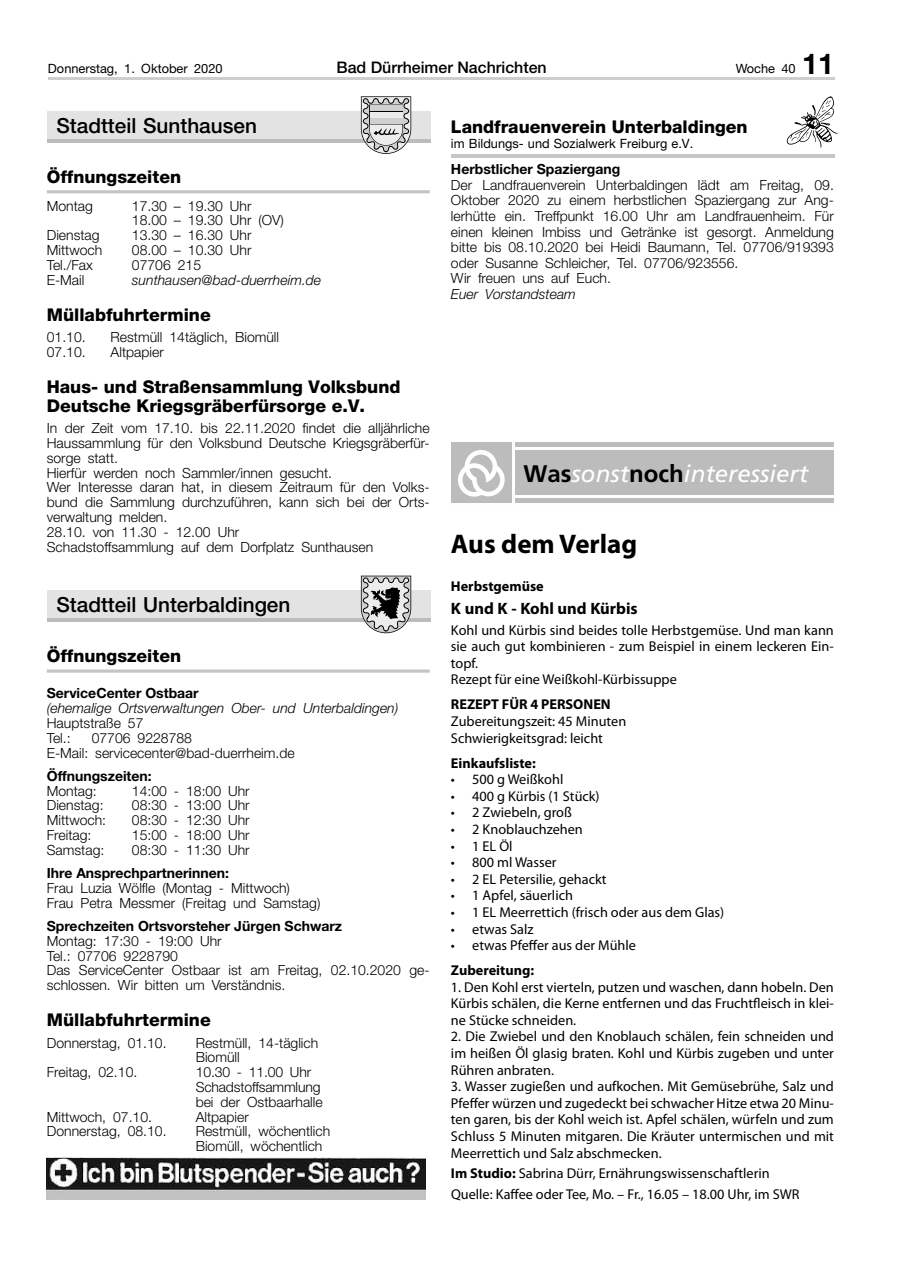
<style>
.page{position:relative;width:902px;height:1280px;background:#fff}
.page>*{position:absolute;margin:0;border:0;box-sizing:border-box;transform-origin:0 0}
.t1{font:700 28.8px "Helvetica Neue";color:#000}
.t2{font:700 27px "Myriad Pro";color:#000}
.t3{font:italic 24px "Frutiger";color:#fff}
.t4{font:500 20.85px "Helvetica Neue";color:#000}
.t5{font:800 17.55px/19.2px "Helvetica Neue";color:#000}
.t6{font:700 16.5px "Myriad Pro";color:#000}
.t7{font:500 15.9px "Helvetica Neue";color:#000}
.t8{font:14.25px/16.6px "Myriad Pro";color:#000}
.t9{font:700 14.25px "Myriad Pro";color:#000}
.t10{font:300 13.95px/14.9px "Helvetica Neue";color:#000}
.t11{font:700 13.95px "Helvetica Neue";color:#000}
.t12{font:italic 300 13.95px "Helvetica Neue";color:#000}
.t13{font:12.75px "Helvetica Neue";color:#000}
.s1{font-weight:700;font-style:normal;color:#000}
.s2{font-weight:700}
</style>
<div class="page">
<hr style="left:48px;top:78px;width:785px;height:2px;background:#cecece">
<hr style="left:47px;top:190px;width:382px;height:3px;background:#c4c4c4">
<svg style="left:47px;top:669px;width:382px;height:4px;background:#d0d0d0"></svg>
<div style="left:47px;top:111px;width:383px;height:32px;background:#e3e3e3"></div>
<hr style="left:47px;top:140px;width:383px;height:3px;background:#bcbcbc">
<svg style="left:361px;top:96px;width:50px;height:58px"></svg>
<div style="left:47px;top:590px;width:383px;height:32px;background:#e3e3e3"></div>
<hr style="left:47px;top:619px;width:383px;height:3px;background:#bcbcbc">
<svg style="left:361px;top:576px;width:50px;height:57px"></svg>
<svg style="left:786px;top:96px;width:51px;height:52px"></svg>
<hr style="left:451px;top:154px;width:383px;height:3px;background:#c6c6c6">
<div style="left:515px;top:451px;width:318px;height:44px;background:#bcbcbc"></div>
<hr style="left:515px;top:499px;width:318px;height:4px;background:#bcbcbc">
<hr style="left:515px;top:443px;width:318px;height:4px;background:#bcbcbc">
<div style="left:451px;top:443px;width:60px;height:60px;background:#bcbcbc"></div>
<svg style="left:458px;top:450px;width:46px;height:47px"></svg>
<img style="left:47px;top:1158px;width:378px;height:42px">
<p class="t13" style="left:48px;top:61px;width:176px">Donnerstag, 1. Oktober 2020</p>
<p class="t7" style="left:336px;top:58px;width:212px">Bad Dürrheimer Nachrichten</p>
<p class="t13" style="left:735px;top:61px;width:61px">Woche 40</p>
<h1 class="t1" style="left:802px;top:46px;width:33px">11</h1>
<h3 class="t4" style="left:56px;top:113px;width:202px">Stadtteil Sunthausen</h3>
<p class="t5" style="left:47px;top:167px;width:136px">Öffnungszeiten</p>
<p class="t10" style="left:47px;top:198px;width:48px">Montag</p>
<p class="t10" style="left:132px;top:198px;width:153px">17.30 – 19.30 Uhr<br>18.00 – 19.30 Uhr (OV)</p>
<p class="t10" style="left:47px;top:227px;width:54px">Dienstag</p>
<p class="t10" style="left:132px;top:227px;width:121px">13.30 – 16.30 Uhr</p>
<p class="t10" style="left:47px;top:242px;width:57px">Mittwoch</p>
<p class="t10" style="left:132px;top:242px;width:121px">08.00 – 10.30 Uhr</p>
<p class="t10" style="left:47px;top:257px;width:48px">Tel./Fax</p>
<p class="t10" style="left:132px;top:257px;width:71px">07706 215</p>
<p class="t10" style="left:47px;top:272px;width:39px">E-Mail</p>
<p class="t12" style="left:132px;top:271px;width:191px">sunthausen@bad-duerrheim.de</p>
<p class="t5" style="left:47px;top:305px;width:165px">Müllabfuhrtermine</p>
<p class="t10" style="left:47px;top:329px;width:40px">01.10.</p>
<p class="t10" style="left:111px;top:329px;width:170px">Restmüll 14täglich, Biomüll</p>
<p class="t10" style="left:47px;top:344px;width:40px">07.10.</p>
<p class="t10" style="left:111px;top:344px;width:55px">Altpapier</p>
<p class="t5" style="left:47px;top:377px;width:355px">Haus- und Straßensammlung Volksbund<br>Deutsche Kriegsgräberfürsorge e.V.</p>
<p class="t10" style="left:47px;top:420px;width:384px">In der Zeit vom 17.10. bis 22.11.2020 findet die alljährliche Haussammlung für den Volksbund Deutsche Kriegsgräberfür&shy;sorge statt.<br>Hierfür werden noch Sammler/innen gesucht.<br>Wer Interesse daran hat, in diesem Zeitraum für den Volks&shy;bund die Sammlung durchzuführen, kann sich bei der Orts&shy;verwaltung melden.<br>28.10. von 11.30 - 12.00 Uhr<br>Schadstoffsammlung auf dem Dorfplatz Sunthausen</p>
<h3 class="t4" style="left:56px;top:593px;width:235px">Stadtteil Unterbaldingen</h3>
<p class="t5" style="left:47px;top:646px;width:136px">Öffnungszeiten</p>
<p class="t11" style="left:47px;top:685px;width:153px">ServiceCenter Ostbaar</p>
<p class="t12" style="left:47px;top:700px;width:353px">(ehemalige Ortsverwaltungen Ober- und Unterbaldingen)</p>
<p class="t10" style="left:47px;top:715px;width:98px">Hauptstraße 57<br>Tel.:</p>
<p class="t10" style="left:47px;top:730px;width:249px;text-indent:45px">07706 9228788<br>E-Mail: servicecenter@bad-duerrheim.de</p>
<p class="t11" style="left:47px;top:767px;width:106px">Öffnungszeiten:</p>
<p class="t10" style="left:47px;top:783px;width:52px">Montag:</p>
<p class="t10" style="left:132px;top:783px;width:119px">14:00 - 18:00 Uhr</p>
<p class="t10" style="left:47px;top:798px;width:58px">Dienstag:</p>
<p class="t10" style="left:132px;top:798px;width:119px">08:30 - 13:00 Uhr</p>
<p class="t10" style="left:47px;top:812px;width:61px">Mittwoch:</p>
<p class="t10" style="left:132px;top:812px;width:119px">08:30 - 12:30 Uhr</p>
<p class="t10" style="left:47px;top:827px;width:46px">Freitag:</p>
<p class="t10" style="left:132px;top:827px;width:119px">15:00 - 18:00 Uhr</p>
<p class="t10" style="left:47px;top:842px;width:59px">Samstag:</p>
<p class="t10" style="left:132px;top:842px;width:119px">08:30 - 11:30 Uhr</p>
<p class="t11" style="left:47px;top:864px;width:184px">Ihre Ansprechpartnerinnen:</p>
<p class="t10" style="left:47px;top:880px;width:275px">Frau Luzia Wölfle (Montag - Mittwoch)<br>Frau Petra Messmer (Freitag und Samstag)</p>
<p class="t11" style="left:47px;top:917px;width:297px">Sprechzeiten Ortsvorsteher Jürgen Schwarz</p>
<p class="t10" style="left:47px;top:933px;width:384px">Montag: 17:30 - 19:00 Uhr<br>Tel.: 07706 9228790<br>Das ServiceCenter Ostbaar ist am Freitag, 02.10.2020 ge&shy;schlossen. Wir bitten um Verständnis.</p>
<p class="t5" style="left:47px;top:1010px;width:165px">Müllabfuhrtermine</p>
<p class="t10" style="left:47px;top:1035px;width:121px">Donnerstag, 01.10.</p>
<p class="t10" style="left:196px;top:1035px;width:124px">Restmüll, 14-täglich<br>Biomüll</p>
<p class="t10" style="left:47px;top:1064px;width:92px">Freitag, 02.10.</p>
<p class="t10" style="left:196px;top:1064px;width:128px">10.30 - 11.00 Uhr<br>Schadstoffsammlung bei der Ostbaarhalle</p>
<p class="t10" style="left:47px;top:1109px;width:107px">Mittwoch, 07.10.</p>
<p class="t10" style="left:196px;top:1109px;width:55px">Altpapier</p>
<p class="t10" style="left:47px;top:1123px;width:121px">Donnerstag, 08.10.</p>
<p class="t10" style="left:196px;top:1123px;width:136px">Restmüll, wöchentlich<br>Biomüll, wöchentlich</p>
<p class="t5" style="left:451px;top:117px;width:298px">Landfrauenverein Unterbaldingen</p>
<p class="t13" style="left:451px;top:135px;width:244px">im Bildungs- und Sozialwerk Freiburg e.V.</p>
<p class="t11" style="left:451px;top:160px;width:171px">Herbstlicher Spaziergang</p>
<p class="t10" style="left:451px;top:177px;width:384px;line-height:15.6px">Der Landfrauenverein Unterbaldingen lädt am Freitag, 09.<br>Oktober 2020 zu einem herbstlichen Spaziergang zur Ang&shy;lerhütte ein. Treffpunkt 16.00 Uhr am Landfrauenheim. Für einen kleinen Imbiss und Getränke ist gesorgt. Anmeldung bitte bis 08.10.2020 bei Heidi Baumann, Tel. 07706/919393 oder Susanne Schleicher, Tel. 07706/923556.<br>Wir freuen uns auf Euch.</p>
<p class="t12" style="left:451px;top:286px;width:126px">Euer Vorstandsteam</p>
<h3 class="t3" style="left:523px;top:459px;width:286px"><span class="s1">Was</span>sonst<span class="s1">noch</span>interessiert</h3>
<h2 class="t2" style="left:451px;top:526px;width:188px">Aus dem Verlag</h2>
<p class="t9" style="left:451px;top:577px;width:94px">Herbstgemüse</p>
<p class="t6" style="left:451px;top:597px;width:188px">K und K - Kohl und Kürbis</p>
<p class="t8" style="left:451px;top:621px;width:384px">Kohl und Kürbis sind beides tolle Herbstgemüse. Und man kann sie auch gut kombinieren - zum Beispiel in einem leckeren Ein&shy;topf.<br>Rezept für eine Weißkohl-Kürbissuppe</p>
<p class="t9" style="left:451px;top:695px;width:161px">REZEPT FÜR 4 PERSONEN</p>
<p class="t8" style="left:451px;top:713px;width:177px">Zubereitungszeit: 45 Minuten<br>Schwierigkeitsgrad: leicht</p>
<p class="t9" style="left:451px;top:754px;width:86px">Einkaufsliste:</p>
<p class="t8" style="left:451px;top:771px;width:114px">• 500 g Weißkohl</p>
<p class="t8" style="left:451px;top:787px;width:150px">• 400 g Kürbis (1 Stück)</p>
<p class="t8" style="left:451px;top:804px;width:122px">• 2 Zwiebeln, groß</p>
<p class="t8" style="left:451px;top:821px;width:133px">• 2 Knoblauchzehen</p>
<p class="t8" style="left:451px;top:837px;width:63px">• 1 EL Öl</p>
<p class="t8" style="left:451px;top:854px;width:107px">• 800 ml Wasser</p>
<p class="t8" style="left:451px;top:870px;width:157px">• 2 EL Petersilie, gehackt</p>
<p class="t8" style="left:451px;top:887px;width:123px">• 1 Apfel, säuerlich</p>
<p class="t8" style="left:451px;top:903px;width:275px">• 1 EL Meerrettich (frisch oder aus dem Glas)</p>
<p class="t8" style="left:451px;top:920px;width:84px">• etwas Salz</p>
<p class="t8" style="left:451px;top:937px;width:186px">• etwas Pfeffer aus der Mühle</p>
<p class="t9" style="left:451px;top:961px;width:85px">Zubereitung:</p>
<p class="t8" style="left:451px;top:978px;width:384px;text-align:justify">1. Den Kohl erst vierteln, putzen und waschen, dann hobeln. Den Kürbis schälen, die Kerne entfernen und das Fruchtfleisch in klei&shy;ne Stücke schneiden.</p>
<p class="t8" style="left:451px;top:1028px;width:384px;text-align:justify">2. Die Zwiebel und den Knoblauch schälen, fein schneiden und im heißen Öl glasig braten. Kohl und Kürbis zugeben und unter Rühren anbraten.</p>
<p class="t8" style="left:451px;top:1078px;width:384px;text-align:justify">3. Wasser zugießen und aufkochen. Mit Gemüsebrühe, Salz und Pfeffer würzen und zugedeckt bei schwacher Hitze etwa 20 Minu&shy;ten garen, bis der Kohl weich ist. Apfel schälen, würfeln und zum Schluss 5 Minuten mitgaren. Die Kräuter untermischen und mit Meerrettich und Salz abschmecken.</p>
<p class="t8" style="left:451px;top:1163px;width:350px;line-height:20.9px"><span class="s2">Im Studio:</span> Sabrina Dürr, Ernährungswissenschaftlerin<br>Quelle: Kaffee oder Tee, Mo. – Fr., 16.05 – 18.00 Uhr, im SWR</p>
</div>
